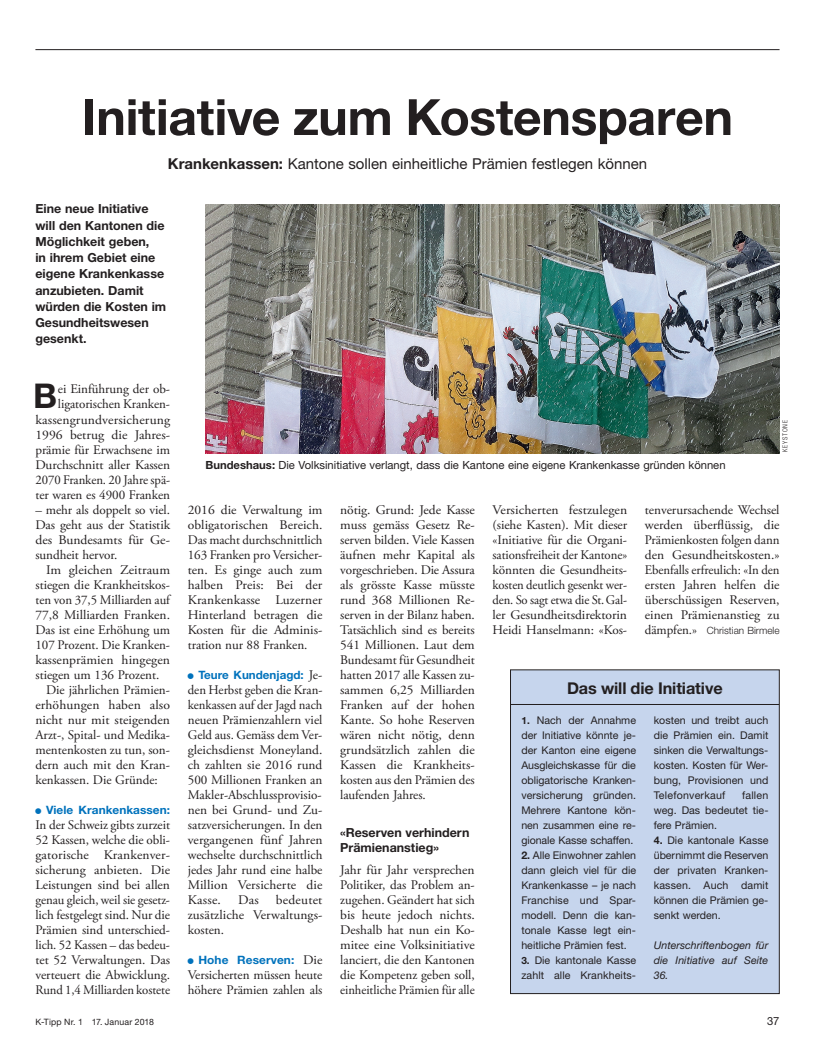
<style>
.page{position:relative;width:815px;height:1053px;background:#fff}
.page>*{position:absolute;margin:0;border:0;box-sizing:border-box;transform-origin:0 0}
._210_KT_Titel_Artike{font:700 50px "Helvetica Neue LT Std";letter-spacing:-.005em;color:#231f20}
._051_KT_Lauftext_Ini{font:700 34.12px "Helvetica Neue LT Std";color:#231f20}
._060_KT_Kasten_Titel{font:700 16.25px "Helvetica Neue LT Std";letter-spacing:-.005em;color:#231f20}
._221_KT_Untertitel_A{font:15px "Helvetica Neue LT Std";color:#231f20}
._050_KT_Lauftext_10{font:13.12px/15px "Adobe Garamond Pro";color:#231f20;text-align:justify}
._051_KT_Lauftext_Ini-2{font:13.12px/15px "Adobe Garamond Pro";letter-spacing:-.005em;color:#231f20;text-align:right}
._050_KT_Lauftext_10-2{font:13.12px/15px "Adobe Garamond Pro";color:#231f20;text-align:justify;scale:1.04 1}
._052_KT_Lauftext_Ein{font:13.12px/15px "Adobe Garamond Pro";color:#231f20;text-align:justify;scale:1.04 1}
._052_KT_Lauftext_Ein-2{font:13.12px/15px "Adobe Garamond Pro";color:#231f20;text-align:justify}
._040_KT_Vorspann_1-s{font:700 12.5px/16.2px "Helvetica Neue LT Std";color:#231f20}
._250_KT_Zwischentite{font:700 12.5px/15px "Helvetica Neue LT Std";color:#231f20}
.t1{font:700 11.5px "Helvetica Neue LT Std";color:#0072bc}
._070_KT_Bilduntersch{font:11.25px "Helvetica Neue LT Std";color:#231f20}
._001_KT_Pagina{font:11.25px "Helvetica Neue LT Std";color:#231f20}
._063_KT_Kasten_Lauft{font:10.62px/15px "Helvetica Neue LT Std";letter-spacing:.005em;color:#231f20;text-align:justify}
._063_KT_Kasten_Lauft-2{font:italic 10.62px/15px "Helvetica Neue LT Std";color:#231f20;text-align:justify}
._050_KT_Lauftext_10-3{font:300 10px "Helvetica Neue LT Std";color:#231f20}
._002_KT_Fusszeile{font:8.75px "Helvetica Neue LT Std";letter-spacing:.015em;color:#231f20}
._072_KT_Fotobyline_5{font:300 condensed 6.88px "Helvetica Neue LT Std";letter-spacing:.115em;color:#231f20}
.s1{font-weight:700}
.s2{font-family:"Konsum Plus Minus";font-weight:400;font-size:12.5px}
.s3{font-family:"Adobe Garamond Pro";font-weight:400;font-size:13.12px;color:#231f20}
.s4{font-family:"Adobe Garamond Pro";font-weight:400;font-size:13.12px}
.s5{font-weight:700;font-size:10px}
</style>
<div class="page">
<hr style="left:35px;top:49px;width:745px;height:1px;background:#231f20">
<img style="left:206px;top:204px;width:574px;height:249px">
<div style="left:510px;top:669px;width:269px;height:324px;background:#c6d5ed"></div>
<hr style="left:511px;top:704px;width:268px;height:1px;background:#231f20">
<div style="left:510px;top:669px;width:270px;height:324px;border:1px solid #231f20"></div>
<p class="_210_KT_Titel_Artike" style="left:82px;top:86px;width:653px">Initiative zum Kostensparen</p>
<p class="_221_KT_Untertitel_A" style="left:168px;top:155px;width:481px"><span class="s1">Krankenkassen:</span> Kantone sollen einheitliche Prämien festlegen können</p>
<p class="_040_KT_Vorspann_1-s" style="left:35px;top:200px;width:132px">Eine neue Initiative will den Kantonen die<br>Möglichkeit geben,<br>in ihrem Gebiet eine eigene Krankenkasse anzubieten. Damit würden die Kosten im<br>Gesundheitswesen gesenkt.</p>
<p class="_051_KT_Lauftext_Ini" style="left:33px;top:375px;width:26px">B</p>
<p class="_051_KT_Lauftext_Ini-2" style="left:35px;top:382px;width:136px">ei Einführung der ob&shy;ligatorischen Kranken&shy;kassengrundversicherung<br>1996 betrug die Jahres&shy;prämie für Erwachsene im<br>Durchschnitt aller Kassen<br>2070 Franken. 20 Jahre spä&shy;ter waren es 4900 Franken</p>
<p class="_051_KT_Lauftext_Ini-2" style="left:35px;top:502px;width:136px;text-align:justify">– mehr als doppelt so viel.<br>Das geht aus der Statistik des Bundesamts für Ge&shy;sundheit hervor.</p>
<p class="_052_KT_Lauftext_Ein" style="left:35px;top:562px;width:131px;text-indent:11px">Im gleichen Zeitraum stiegen die Krankheitskos&shy;ten von 37,5 Milliarden auf 77,8 Milliarden Franken.<br>Das ist eine Erhöhung um 107 Prozent. Die Kranken&shy;kassenprämien hingegen stiegen um 136 Prozent.</p>
<p class="_052_KT_Lauftext_Ein-2" style="left:35px;top:682px;width:136px;text-indent:11px">Die jährlichen Prämien&shy;erhöhungen haben also nicht nur mit steigenden Arzt-, Spital- und Medika&shy;mentenkosten zu tun, son&shy;dern auch mit den Kran&shy;kenkassen. Die Gründe:</p>
<p class="t1" style="left:35px;top:802px;width:136px"><span class="s2">1</span> Viele Krankenkassen:</p>
<p class="_050_KT_Lauftext_10" style="left:35px;top:817px;width:136px">In der Schweiz gibts zurzeit 52 Kassen, welche die obli&shy;gatorische Krankenver&shy;sicherung anbieten. Die Leistungen sind bei allen genau gleich, weil sie gesetz&shy;lich festgelegt sind. Nur die Prämien sind unterschied&shy;lich. 52 Kassen – das bedeu&shy;tet 52 Verwaltungen. Das verteuert die Abwicklung.<br>Rund 1,4 Milliarden kostete</p>
<p class="_072_KT_Fotobyline_5" style="left:781px;top:452px;width:33px;rotate:-90deg">KEYSTONE</p>
<p class="_070_KT_Bilduntersch" style="left:206px;top:458px;width:522px"><span class="s1">Bundeshaus:</span> Die Volksinitiative verlangt, dass die Kantone eine eigene Krankenkasse gründen können</p>
<p class="_050_KT_Lauftext_10" style="left:188px;top:502px;width:136px">2016 die Verwaltung im obligatorischen Bereich.<br>Das macht durchschnittlich 163 Franken pro Versicher&shy;ten. Es ginge auch zum halben Preis: Bei der Krankenkasse Luzerner Hinterland betragen die Kosten für die Adminis&shy;tration nur 88 Franken.</p>
<p class="t1" style="left:188px;top:667px;width:136px"><span class="s2">1</span> Teure Kundenjagd: <span class="s3">Je-</span></p>
<p class="_050_KT_Lauftext_10" style="left:188px;top:682px;width:136px">den Herbst geben die Kran&shy;kenkassen auf der Jagd nach neuen Prämienzahlern viel Geld aus. Gemäss dem Ver&shy;gleichsdienst Moneyland. ch zahlten sie 2016 rund 500 Millionen Franken an Makler-Abschlussprovisio&shy;nen bei Grund- und Zu&shy;satzversicherungen. In den vergangenen fünf Jahren wechselte durchschnittlich jedes Jahr rund eine halbe Million Versicherte die Kasse.</p>
<p class="_050_KT_Lauftext_10" style="left:340px;top:502px;width:136px">nötig. Grund: Jede Kasse muss gemäss Gesetz Re&shy;serven bilden. Viele Kassen äufnen mehr Kapital als vorgeschrieben. Die Assura als grösste Kasse müsste rund 368 Millionen Re&shy;serven in der Bilanz haben.<br>Tatsächlich sind es bereits 541 Millionen. Laut dem Bundesamt für Gesundheit hatten 2017 alle Kassen zu&shy;sammen 6,25 Milliarden Franken auf der hohen Kante. So hohe Reserven wären nicht nötig, denn grundsätzlich zahlen die Kassen die Krankheits&shy;kosten aus den Prämien des laufenden Jahres.</p>
<p class="_250_KT_Zwischentite" style="left:340px;top:824px;width:131px">«Reserven verhindern<br>Prämienanstieg»</p>
<p class="_050_KT_Lauftext_10" style="left:340px;top:862px;width:136px">Jahr für Jahr versprechen Politiker, das Problem an&shy;zugehen. Geändert hat sich bis heute jedoch nichts.<br>Deshalb hat nun ein Ko&shy;mitee eine Volksinitiative lanciert, die den Kantonen die Kompetenz geben soll, einheitliche Prämien für alle</p>
<p class="_050_KT_Lauftext_10-2" style="left:493px;top:502px;width:131px">Versicherten festzulegen (siehe Kasten). Mit dieser «Initiative für die Organi&shy;sationsfreiheit der Kantone» könnten die Gesundheits&shy;kosten deutlich gesenkt wer&shy;den. So sagt etwa die St.Gal&shy;ler Gesundheitsdirektorin Heidi Hanselmann: «Kos-</p>
<p class="_050_KT_Lauftext_10" style="left:645px;top:502px;width:136px">tenverursachende Wechsel werden überflüssig, die Prämienkosten folgen dann den Gesundheitskosten.» Ebenfalls erfreulich: «In den ersten Jahren helfen die überschüssigen Reserven, einen Prämienanstieg zu</p>
<p class="_050_KT_Lauftext_10-3" style="left:645px;top:624px;width:136px"><span class="s4">dämpfen.»</span> Christian Birmele</p>
<p class="_060_KT_Kasten_Titel" style="left:567px;top:677px;width:157px">Das will die Initiative</p>
<p class="_063_KT_Kasten_Lauft" style="left:521px;top:712px;width:116px"><span class="s5">1.</span> Nach der Annahme der Initiative könnte je&shy;der Kanton eine eigene Ausgleichskasse für die obligatorische Kranken&shy;versicherung gründen.<br>Mehrere Kantone kön&shy;nen zusammen eine re&shy;gionale Kasse schaffen.</p>
<p class="_063_KT_Kasten_Lauft" style="left:521px;top:847px;width:116px"><span class="s1">2.</span> Alle Einwohner zahlen dann gleich viel für die Krankenkasse – je nach Franchise und Spar&shy;modell. Denn die kan&shy;tonale Kasse legt ein&shy;heitliche Prämien fest.</p>
<p class="_063_KT_Kasten_Lauft" style="left:521px;top:952px;width:116px"><span class="s5">3.</span> Die kantonale Kasse zahlt alle Krankheits-</p>
<p class="_063_KT_Kasten_Lauft" style="left:654px;top:712px;width:116px">kosten und treibt auch die Prämien ein. Damit sinken die Verwaltungs&shy;kosten. Kosten für Wer&shy;bung, Provisionen und Telefonverkauf</p>
<p class="_063_KT_Kasten_Lauft" style="left:654px;top:787px;width:116px;text-indent:88px">fallen weg. Das bedeutet tie&shy;fere Prämien.</p>
<p class="_063_KT_Kasten_Lauft" style="left:654px;top:832px;width:116px"><span class="s1">4.</span> Die kantonale Kasse übernimmt die Reserven der privaten Kranken&shy;kassen. Auch damit können die Prämien ge&shy;senkt werden.</p>
<p class="_063_KT_Kasten_Lauft-2" style="left:654px;top:937px;width:116px">Unterschriftenbogen für die Initiative auf Seite 36.</p>
<p class="_050_KT_Lauftext_10" style="left:188px;top:892px;width:136px;text-indent:88px">bedeutet zusätzliche Verwaltungs&shy;kosten.</p>
<p class="t1" style="left:188px;top:952px;width:136px"><span class="s2">1</span> Hohe Reserven: <span class="s3">Die</span></p>
<p class="_050_KT_Lauftext_10" style="left:188px;top:967px;width:136px">Versicherten müssen heute höhere Prämien zahlen als</p>
<p class="_050_KT_Lauftext_10" style="left:238px;top:892px;width:22px">Das</p>
<p class="_002_KT_Fusszeile" style="left:35px;top:1016px;width:120px">K-Tipp Nr. 1 17. Januar 2018</p>
<p class="_001_KT_Pagina" style="left:767px;top:1013px;width:14px">37</p>
</div>
